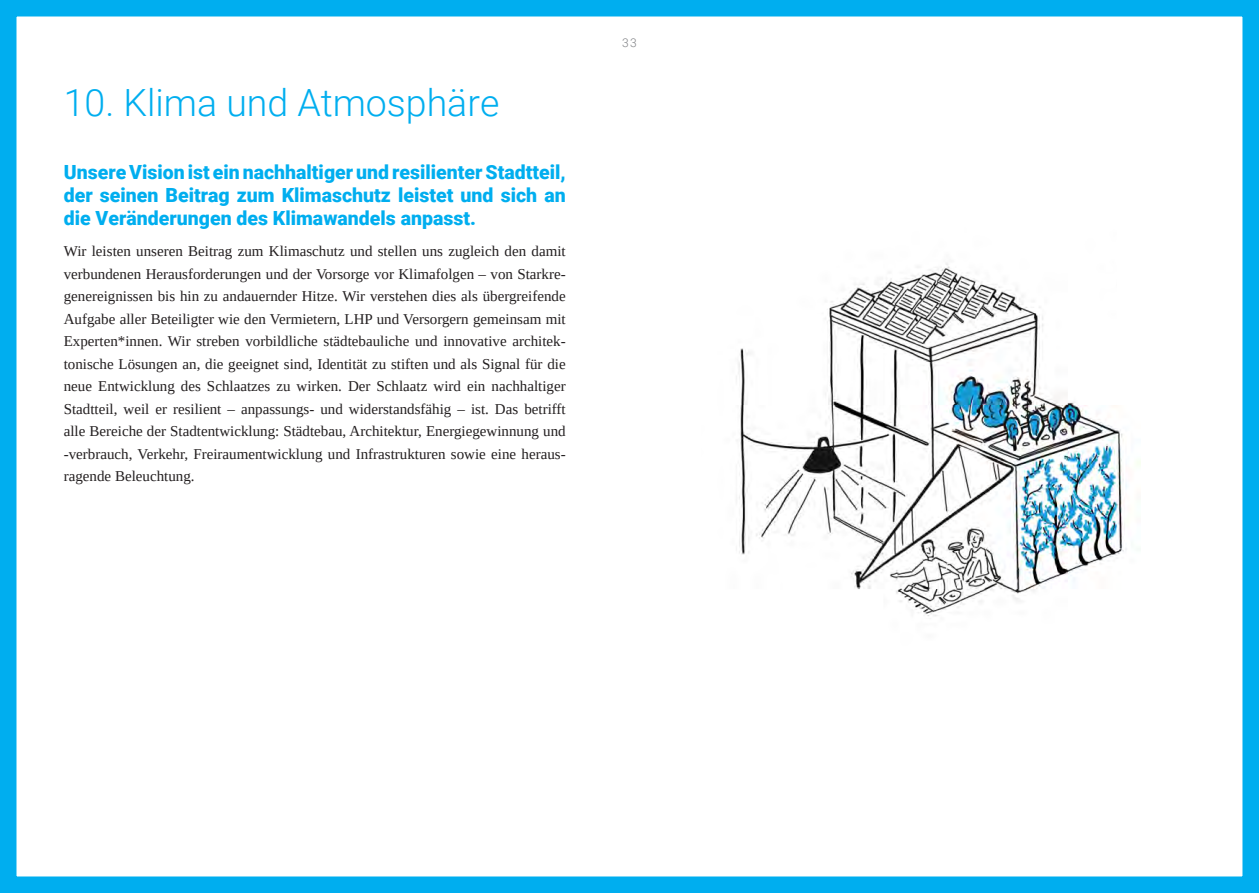
<style>
.page{position:relative;width:1259px;height:893px;background:#fff}
.page>*{position:absolute;margin:0;border:0;box-sizing:border-box;transform-origin:0 0}
.Ü1_Titel{font:300 37.5px "Roboto";color:#00aeef}
.Ü2_Kap_titel{font:900 19.5px/23.4px "Roboto";color:#00aeef;text-align:justify}
.Fließtext{font:15px/22.5px "Tinos";color:#231f20;text-align:justify}
.Ü1_Titel-2{font:300 12px "Roboto";color:#808285}
</style>
<div class="page">
<div style="left:0;top:0;width:1259px;height:893px;border:16px solid #00aeef"></div>
<img style="left:736px;top:263px;width:404px;height:353px">
<div style="left:1117px;top:177px;width:70px;height:163px;background:#fff"></div>
<p class="Ü1_Titel" style="left:64px;top:76px;width:437px">10. Klima und Atmosphäre</p>
<p class="Ü2_Kap_titel" style="left:64px;top:159px;width:503px">Unsere Vision ist ein nachhaltiger und resilienter Stadtteil, der seinen Beitrag zum Klimaschutz leistet und sich an die Veränderungen des Klimawandels anpasst.</p>
<p class="Fließtext" style="left:64px;top:240px;width:503px">Wir leisten unseren Beitrag zum Klimaschutz und stellen uns zugleich den damit verbundenen Herausforderungen und der Vorsorge vor Klimafolgen – von Starkre&shy;genereignissen bis hin zu andauernder Hitze. Wir verstehen dies als übergreifende Aufgabe aller Beteiligter wie den Vermietern, LHP und Versorgern gemeinsam mit Experten*innen. Wir streben vorbildliche städtebauliche und innovative architek&shy;tonische Lösungen an, die geeignet sind, Identität zu stiften und als Signal für die neue Entwicklung des Schlaatzes zu wirken. Der Schlaatz wird ein nachhaltiger Stadtteil, weil er resilient – anpassungs- und widerstandsfähig – ist. Das betrifft alle Bereiche der Stadtentwicklung: Städtebau, Architektur, Energiegewinnung und -verbrauch, Verkehr, Freiraumentwicklung und Infrastrukturen sowie eine heraus&shy;ragende Beleuchtung.</p>
<p class="Ü1_Titel-2" style="left:622px;top:34px;width:16px">33</p>
</div>
